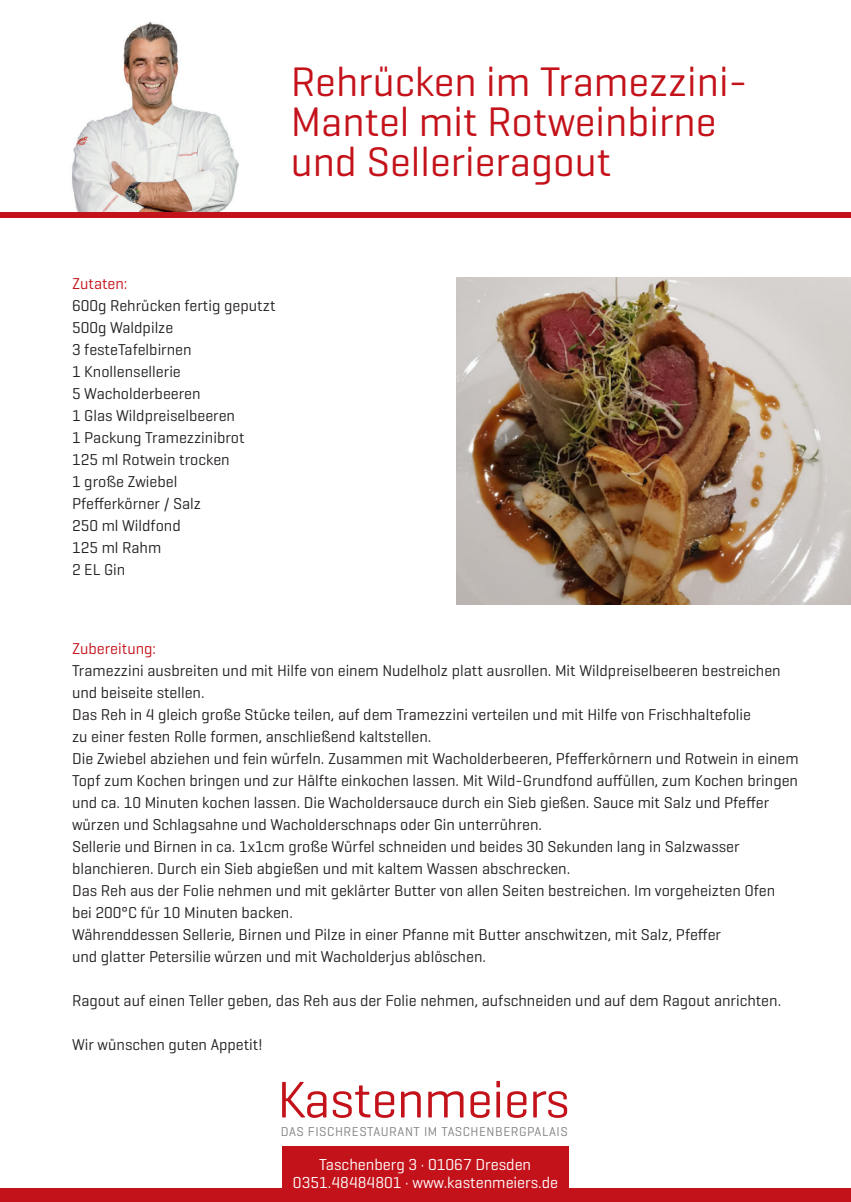
<style>
.page{position:relative;width:851px;height:1202px;background:#fff}
.page>*{position:absolute;margin:0;border:0;box-sizing:border-box;transform-origin:0 0}
.t1{font:52.2px "Geogrotesque";letter-spacing:-.01em;color:#c4121a}
.t2{font:45.2px "Geogrotesque";letter-spacing:-.01em;color:#c4121a}
.t3{font:42px "Geogrotesque";color:#c4121a}
.t4{font:18.6px "Geogrotesque";color:#fff}
.t5{font:16.2px/17.6px "Geogrotesque";color:#fff;text-align:center}
.t6{font:16px/22px "Geogrotesque";color:#231f20;text-align:justify}
.t7{font:16px "Geogrotesque";color:#c4121a}
.t8{font:13px "Geogrotesque";letter-spacing:.045em;color:#808285}
.t9{font:11.4px "Geogrotesque";letter-spacing:.045em;color:#808285}
</style>
<div class="page">
<div style="left:0;top:1188px;width:850px;height:14px;background:#c4121a"></div>
<img style="left:456px;top:277px;width:394px;height:327px">
<img style="left:70px;top:21px;width:171px;height:192px">
<div style="left:0;top:213px;width:850px;height:5px;background:#c4121a"></div>
<div style="left:282px;top:1146px;width:286px;height:56px;background:#c4121a"></div>
<p class="t3" style="left:291px;top:56px;width:458px">Rehrücken im Tramezzini-</p>
<p class="t3" style="left:291px;top:96px;width:427px">Mantel mit Rotweinbirne</p>
<p class="t3" style="left:291px;top:136px;width:322px">und Sellerieragout</p>
<p class="t7" style="left:72px;top:274px;width:57px">Zutaten:</p>
<p class="t6" style="left:72px;top:294px;width:205px">600g Rehrücken fertig geputzt</p>
<p class="t6" style="left:72px;top:316px;width:103px">500g Waldpilze</p>
<p class="t6" style="left:72px;top:338px;width:121px">3 festeTafelbirnen</p>
<p class="t6" style="left:72px;top:360px;width:110px">1 Knollensellerie</p>
<p class="t6" style="left:72px;top:382px;width:130px">5 Wacholderbeeren</p>
<p class="t6" style="left:72px;top:404px;width:164px">1 Glas Wildpreiselbeeren</p>
<p class="t6" style="left:72px;top:426px;width:174px">1 Packung Tramezzinibrot</p>
<p class="t6" style="left:72px;top:448px;width:159px">125 ml Rotwein trocken</p>
<p class="t6" style="left:72px;top:470px;width:107px">1 große Zwiebel</p>
<p class="t6" style="left:72px;top:492px;width:131px">Pfefferkörner / Salz</p>
<p class="t6" style="left:72px;top:514px;width:110px">250 ml Wildfond</p>
<p class="t6" style="left:72px;top:536px;width:91px">125 ml Rahm</p>
<p class="t6" style="left:72px;top:558px;width:55px">2 EL Gin</p>
<p class="t7" style="left:72px;top:638px;width:85px">Zubereitung:</p>
<p class="t6" style="left:72px;top:659px;width:710px">Tramezzini ausbreiten und mit Hilfe von einem Nudelholz platt ausrollen. Mit Wildpreiselbeeren bestreichen</p>
<p class="t6" style="left:72px;top:681px;width:134px">und beiseite stellen.</p>
<p class="t6" style="left:72px;top:703px;width:680px">Das Reh in 4 gleich große Stücke teilen, auf dem Tramezzini verteilen und mit Hilfe von Frischhaltefolie</p>
<p class="t6" style="left:72px;top:725px;width:361px">zu einer festen Rolle formen, anschließend kaltstellen.</p>
<p class="t6" style="left:72px;top:747px;width:728px">Die Zwiebel abziehen und fein würfeln. Zusammen mit Wacholderbeeren, Pfefferkörnern und Rotwein in einem Topf zum Kochen bringen und zur Hälfte einkochen lassen. Mit Wild-Grundfond auffüllen, zum Kochen bringen und ca. 10 Minuten kochen lassen. Die Wacholdersauce durch ein Sieb gießen. Sauce mit Salz und Pfeffer</p>
<p class="t6" style="left:72px;top:813px;width:471px">würzen und Schlagsahne und Wacholderschnaps oder Gin unterrühren.</p>
<p class="t6" style="left:72px;top:835px;width:669px">Sellerie und Birnen in ca. 1x1cm große Würfel schneiden und beides 30 Sekunden lang in Salzwasser</p>
<p class="t6" style="left:72px;top:857px;width:499px">blanchieren. Durch ein Sieb abgießen und mit kaltem Wassen abschrecken.</p>
<p class="t6" style="left:72px;top:879px;width:704px">Das Reh aus der Folie nehmen und mit geklärter Butter von allen Seiten bestreichen. Im vorgeheizten Ofen</p>
<p class="t6" style="left:72px;top:901px;width:222px">bei 200°C für 10 Minuten backen.</p>
<p class="t6" style="left:72px;top:923px;width:650px">Währenddessen Sellerie, Birnen und Pilze in einer Pfanne mit Butter anschwitzen, mit Salz, Pfeffer</p>
<p class="t6" style="left:72px;top:945px;width:415px">und glatter Petersilie würzen und mit Wacholderjus ablöschen.</p>
<p class="t6" style="left:72px;top:989px;width:710px">Ragout auf einen Teller geben, das Reh aus der Folie nehmen, aufschneiden und auf dem Ragout anrichten.</p>
<p class="t6" style="left:72px;top:1033px;width:192px">Wir wünschen guten Appetit!</p>
<p class="t2" style="left:296px;top:1074px;width:254px">Kastenmeiers</p>
<p class="t9" style="left:299px;top:1123px;width:249px">DAS FISCHRESTAURANT IM TASCHENBERGPALAIS</p>
<p class="t5" style="left:293px;top:1155px;width:267px">Taschenberg 3 · 01067 Dresden<br>0351.48484801 · www.kastenmeiers.de</p>
<p class="t1" style="left:277px;top:1067px;width:294px">Kastenmeiers</p>
<p class="t8" style="left:281px;top:1124px;width:288px">DAS FISCHRESTAURANT IM TASCHENBERGPALAIS</p>
<p class="t4" style="left:304px;top:1161px;width:246px">Taschenberg 3 · 01067 Dresden</p>
</div>
